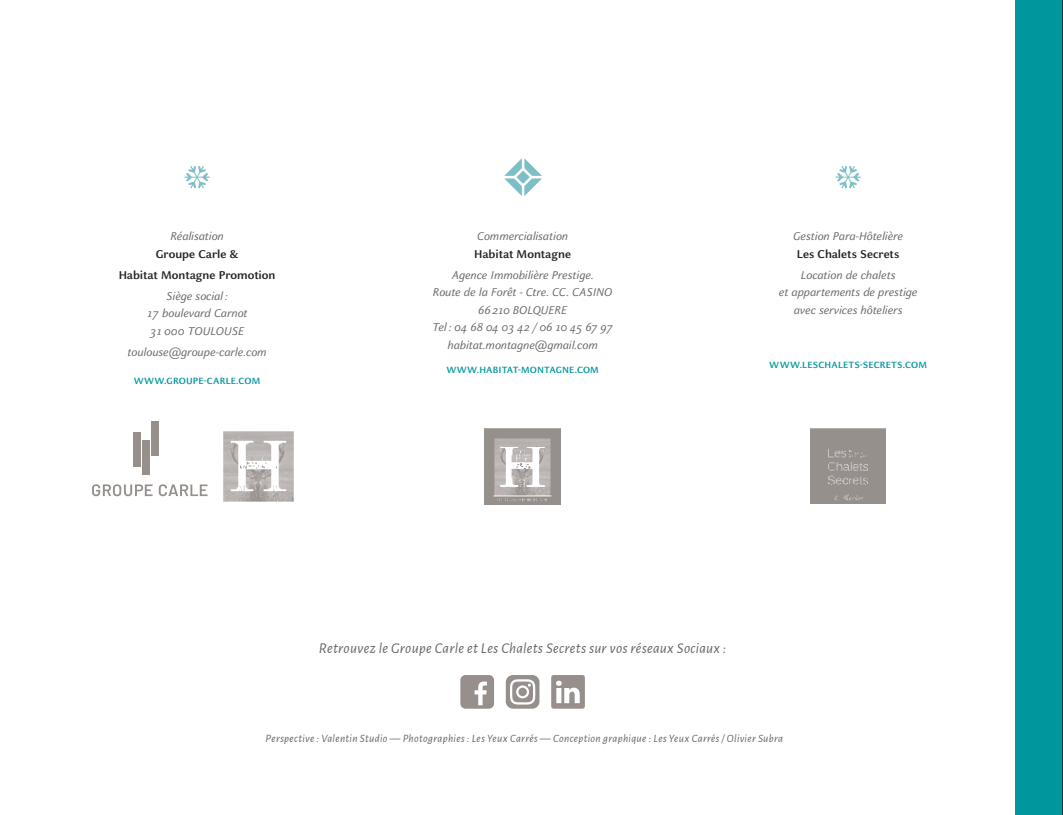
<style>
.page{position:relative;width:1063px;height:815px;background:#fff}
.page>*{position:absolute;margin:0;border:0;box-sizing:border-box;transform-origin:0 0}
.t1{font:italic 15px "Alegreya Sans";letter-spacing:.025em;color:#686462}
.t2{font:italic 12.5px/17.5px "Celeste Sans Pro";letter-spacing:-.01em;color:#686462;text-align:center}
.t3{font:700 12.5px/21px "Celeste Sans Pro";color:#231f20;text-align:center}
.t4{font:italic 11.25px "Alegreya Sans";letter-spacing:.03em;color:#686462}
.t5{font:700 10px "Celeste Sans Pro";letter-spacing:.015em;color:#00969d}
</style>
<div class="page">
<div style="left:1016px;top:0;width:47px;height:815px;background:#00969d"></div>
<svg style="left:460px;top:675px;width:34px;height:34px"></svg>
<svg style="left:506px;top:675px;width:33px;height:34px"></svg>
<svg style="left:551px;top:675px;width:34px;height:34px"></svg>
<img style="left:223px;top:431px;width:71px;height:71px">
<img style="left:811px;top:429px;width:74px;height:74px">
<svg style="left:504px;top:158px;width:38px;height:38px"></svg>
<svg style="left:185px;top:166px;width:25px;height:22px"></svg>
<svg style="left:836px;top:166px;width:25px;height:22px"></svg>
<div style="left:134px;top:432px;width:7px;height:35px;background:#968f8c"></div>
<div style="left:143px;top:440px;width:7px;height:34px;background:#968f8c"></div>
<div style="left:152px;top:422px;width:7px;height:34px;background:#968f8c"></div>
<svg style="left:92px;top:484px;width:61px;height:12px"></svg>
<svg style="left:159px;top:484px;width:49px;height:12px"></svg>
<img style="left:485px;top:428px;width:76px;height:76px">
<hr style="left:1062px;top:0;width:1px;height:815px;background:#231f20">
<p class="t2" style="left:170px;top:227px;width:55px">Réalisation</p>
<p class="t3" style="left:119px;top:243px;width:158px">Groupe Carle &amp;<br>Habitat Montagne Promotion</p>
<p class="t2" style="left:147px;top:287px;width:103px">Siège social :<br>17 boulevard Carnot<br>31000 TOULOUSE</p>
<p class="t2" style="left:128px;top:343px;width:141px">toulouse@groupe-carle.com</p>
<p class="t5" style="left:134px;top:374px;width:128px">WWW.GROUPE-CARLE.COM</p>
<p class="t2" style="left:477px;top:227px;width:92px">Commercialisation</p>
<p class="t3" style="left:474px;top:243px;width:98px">Habitat Montagne</p>
<p class="t2" style="left:433px;top:266px;width:181px">Agence Immobilière Prestige.<br>Route de la Forêt - Ctre. CC. CASINO<br>66 210 BOLQUERE<br>Tel : 04 68 04 03 42 / 06 10 45 67 97 habitat.montagne@gmail.com</p>
<p class="t5" style="left:446px;top:364px;width:154px">WWW.HABITAT-MONTAGNE.COM</p>
<p class="t2" style="left:793px;top:227px;width:111px">Gestion Para-Hôtelière</p>
<p class="t3" style="left:797px;top:243px;width:104px">Les Chalets Secrets</p>
<p class="t2" style="left:779px;top:266px;width:140px">Location de chalets<br>et appartements de prestige avec services hôteliers</p>
<p class="t5" style="left:769px;top:358px;width:159px">WWW.LESCHALETS-SECRETS.COM</p>
<p class="t1" style="left:319px;top:640px;width:409px">Retrouvez le Groupe Carle et Les Chalets Secrets sur vos réseaux Sociaux :</p>
<p class="t4" style="left:266px;top:732px;width:519px">Perspective: Valentin Studio — Photographies : Les Yeux Carrés — Conception graphique: Les Yeux Carrés / Olivier Subra</p>
</div>
